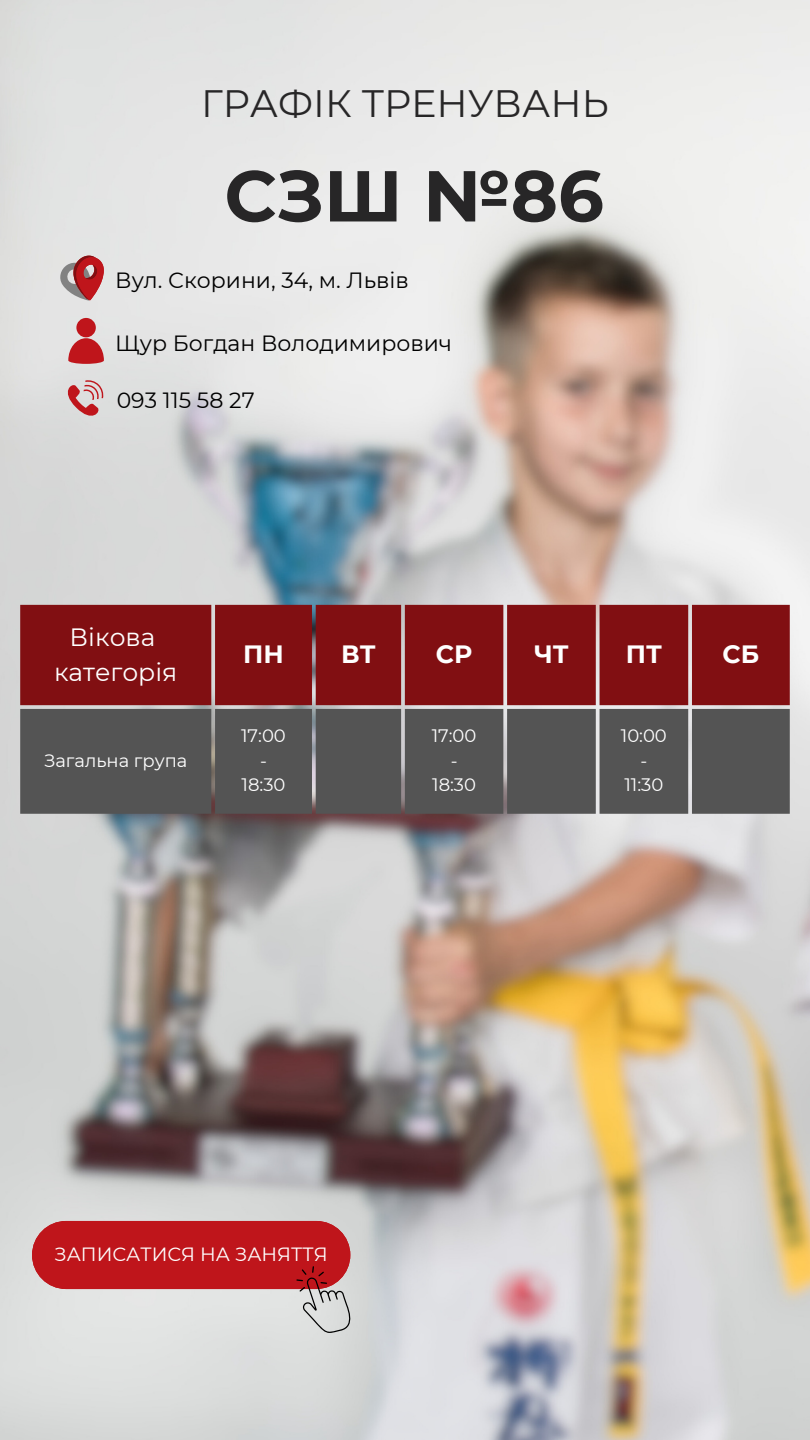
<style>
.page{position:relative;width:810px;height:1440px;background:#fff}
.page>*{position:absolute;margin:0;border:0;box-sizing:border-box;transform-origin:0 0}
.t1{font:700 71.9px "Montserrat";color:#272627}
.t2{font:38.1px "Montserrat";color:#272627}
.t3{font:25px "Montserrat";color:#fff}
.t4{font:700 25px "Montserrat";color:#fff}
.t5{font:22px "Montserrat";color:#000}
.t6{font:19.1px "Montserrat";color:#fff}
.t7{font:18px "Montserrat";color:#fff}
</style>
<div class="page">
<img style="left:0;top:0;width:810px;height:1440px">
<svg style="left:58px;top:256px;width:46px;height:45px;background:#bd797c"></svg>
<svg style="left:68px;top:318px;width:36px;height:46px;background:#cd6569"></svg>
<svg style="left:32px;top:1221px;width:318px;height:112px;background:#cb696c"></svg>
<svg style="left:60px;top:380px;width:44px;height:44px;background:#d5afb0"></svg>
<div style="left:20px;top:605px;width:770px;height:100px;background:#810f12"></div>
<div style="left:20px;top:709px;width:770px;height:105px;background:#545454"></div>
<h1 class="t2" style="left:201px;top:80px;width:409px">ГРАФІК ТРЕНУВАНЬ</h1>
<p class="t1" style="left:224px;top:152px;width:381px">СЗШ №86</p>
<h3 class="t5" style="left:115px;top:267px;width:295px">Вул. Скорини, 34, м. Львів</h3>
<p class="t5" style="left:115px;top:330px;width:338px">Щур Богдан Володимирович</p>
<h3 class="t5" style="left:117px;top:387px;width:139px">093 115 58 27</h3>
<p class="t3" style="left:70px;top:622px;width:87px">Вікова</p>
<h3 class="t3" style="left:54px;top:656px;width:125px">категорія</h3>
<p class="t7" style="left:44px;top:749px;width:145px">Загальна група</p>
<p class="t4" style="left:243px;top:639px;width:42px">ПН</p>
<p class="t4" style="left:341px;top:639px;width:36px">ВТ</p>
<p class="t4" style="left:436px;top:639px;width:38px">СР</p>
<p class="t4" style="left:534px;top:639px;width:36px">ЧТ</p>
<p class="t4" style="left:626px;top:639px;width:38px">ПТ</p>
<p class="t4" style="left:723px;top:639px;width:38px">СБ</p>
<p class="t7" style="left:241px;top:725px;width:46px">17:00</p>
<p class="t7" style="left:260px;top:749px;width:8px">-</p>
<p class="t7" style="left:242px;top:774px;width:45px">18:30</p>
<p class="t7" style="left:432px;top:725px;width:46px">17:00</p>
<p class="t7" style="left:451px;top:749px;width:8px">-</p>
<p class="t7" style="left:432px;top:774px;width:45px">18:30</p>
<p class="t7" style="left:621px;top:725px;width:48px">10:00</p>
<p class="t7" style="left:640px;top:749px;width:8px">-</p>
<p class="t7" style="left:624px;top:774px;width:40px">11:30</p>
<h2 class="t6" style="left:55px;top:1243px;width:275px">ЗАПИСАТИСЯ НА ЗАНЯТТЯ</h2>
</div>
